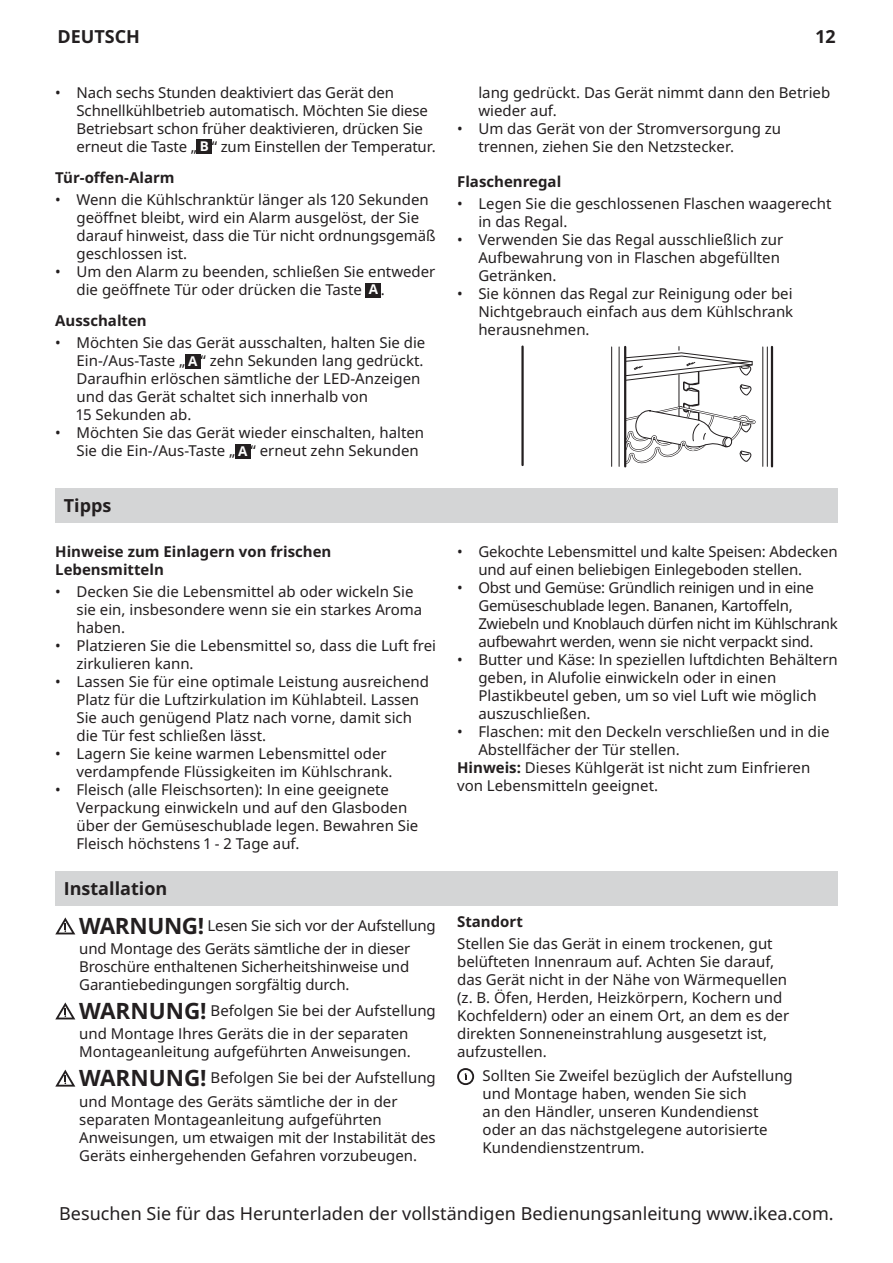
<style>
.page{position:relative;width:893px;height:1263px;background:#fff}
.page>*{position:absolute;margin:0;border:0;box-sizing:border-box;transform-origin:0 0}
.t1{font:18px "Noto IKEA Latin";color:#231f20}
.t2{font:700 18px "Noto IKEA Latin";color:#231f20}
.body_10pt{font:15px/18px "Noto IKEA Latin";color:#231f20}
.body_10pt-2{font:15px/18px "Noto IKEA Latin";letter-spacing:-.02em;color:#231f20}
.t3{font:700 15px/18px "Noto IKEA Latin";color:#231f20}
.body_10pt-3{font:700 13.5px "Noto IKEA Latin";color:#fff}
.s1{font-weight:700;font-size:22.5px}
.s2{font-weight:700}
</style>
<div class="page">
<div style="left:197px;top:140px;width:15px;height:14px;background:#231f20"></div>
<div style="left:366px;top:283px;width:15px;height:14px;background:#231f20"></div>
<div style="left:185px;top:354px;width:15px;height:14px;background:#231f20"></div>
<div style="left:235px;top:444px;width:15px;height:14px;background:#231f20"></div>
<hr style="left:611px;top:347px;width:1px;height:119px;background:#231f20">
<svg style="left:618px;top:347px;width:1px;height:119px"></svg>
<svg style="left:619px;top:345px;width:137px;height:123px"></svg>
<hr style="left:771px;top:347px;width:2px;height:119px;background:#231f20">
<hr style="left:767px;top:347px;width:1px;height:119px;background:#231f20">
<hr style="left:762px;top:347px;width:1px;height:119px;background:#231f20">
<hr style="left:521px;top:347px;width:3px;height:118px;background:#231f20">
<div style="left:55px;top:488px;width:783px;height:35px;background:#d4d5d6"></div>
<div style="left:55px;top:871px;width:783px;height:34px;background:#d4d5d6"></div>
<svg style="left:55px;top:917px;width:20px;height:17px"></svg>
<svg style="left:55px;top:1002px;width:20px;height:17px"></svg>
<svg style="left:55px;top:1069px;width:20px;height:17px"></svg>
<svg style="left:457px;top:1068px;width:17px;height:17px"></svg>
<p class="t2" style="left:57px;top:24px;width:84px">DEUTSCH</p>
<p class="t2" style="left:816px;top:24px;width:21px">12</p>
<p class="body_10pt" style="left:77px;top:83px;width:353px;text-indent:-21px">• Nach sechs Stunden deaktiviert das Gerät den Schnellkühlbetrieb automatisch. Möchten Sie diese Betriebsart schon früher deaktivieren, drücken Sie erneut die Taste „</p>
<p class="body_10pt-3" style="left:200px;top:137px;width:11px">B</p>
<p class="body_10pt" style="left:212px;top:137px;width:226px">“ zum Einstellen der Temperatur.</p>
<h2 class="t3" style="left:55px;top:168px;width:121px">Tür-offen-Alarm</h2>
<p class="body_10pt" style="left:77px;top:190px;width:360px;text-indent:-21px">• Wenn die Kühlschranktür länger als 120 Sekunden geöffnet bleibt, wird ein Alarm ausgelöst, der Sie darauf hinweist, dass die Tür nicht ordnungsgemäß geschlossen ist.</p>
<p class="body_10pt" style="left:77px;top:262px;width:360px;text-indent:-21px">• Um den Alarm zu beenden, schließen Sie entweder die geöffnete Tür oder drücken die Taste</p>
<p class="body_10pt-3" style="left:369px;top:280px;width:11px">A</p>
<p class="body_10pt" style="left:381px;top:280px;width:6px">.</p>
<h2 class="t3" style="left:55px;top:311px;width:93px">Ausschalten</h2>
<p class="body_10pt" style="left:77px;top:333px;width:350px;text-indent:-21px">• Möchten Sie das Gerät ausschalten, halten Sie die<br>Ein-/Aus-Taste „</p>
<p class="body_10pt" style="left:77px;top:351px;width:348px;text-indent:124px">“ zehn Sekunden lang gedrückt.<br>Daraufhin erlöschen sämtliche der LED-Anzeigen und das Gerät schaltet sich innerhalb von<br>15 Sekunden ab.</p>
<p class="body_10pt" style="left:77px;top:423px;width:349px;text-indent:-21px">• Möchten Sie das Gerät wieder einschalten, halten<br>Sie die Ein-/Aus-Taste „</p>
<p class="body_10pt-3" style="left:188px;top:351px;width:11px">A</p>
<p class="body_10pt-3" style="left:238px;top:441px;width:11px">A</p>
<p class="body_10pt" style="left:250px;top:441px;width:170px">“ erneut zehn Sekunden</p>
<h1 class="t2" style="left:64px;top:493px;width:49px">Tipps</h1>
<h2 class="t3" style="left:55px;top:542px;width:278px">Hinweise zum Einlagern von frischen<br>Lebensmitteln</h2>
<p class="body_10pt" style="left:77px;top:582px;width:347px;text-indent:-21px">• Decken Sie die Lebensmittel ab oder wickeln Sie sie ein, insbesondere wenn sie ein starkes Aroma haben.</p>
<p class="body_10pt" style="left:77px;top:636px;width:361px;text-indent:-21px">• Platzieren Sie die Lebensmittel so, dass die Luft frei zirkulieren kann.</p>
<p class="body_10pt" style="left:77px;top:672px;width:354px;text-indent:-21px">• Lassen Sie für eine optimale Leistung ausreichend Platz für die Luftzirkulation im Kühlabteil. Lassen Sie auch genügend Platz nach vorne, damit sich die Tür fest schließen lässt.</p>
<p class="body_10pt" style="left:77px;top:744px;width:317px;text-indent:-21px">• Lagern Sie keine warmen Lebensmittel oder verdampfende Flüssigkeiten im Kühlschrank.</p>
<p class="body_10pt" style="left:77px;top:780px;width:343px;text-indent:-21px">• Fleisch (alle Fleischsorten): In eine geeignete Verpackung einwickeln und auf den Glasboden über der Gemüseschublade legen. Bewahren Sie Fleisch höchstens 1 - 2 Tage auf.</p>
<h1 class="t2" style="left:64px;top:876px;width:105px">Installation</h1>
<p class="body_10pt" style="left:79px;top:913px;width:358px;line-height:23.2px"><span class="s1">WARNUNG!</span> Lesen Sie sich vor der Aufstellung und Montage des Geräts sämtliche der in dieser</p>
<p class="body_10pt" style="left:79px;top:957px;width:332px">Broschüre enthaltenen Sicherheitshinweise und<br>Garantiebedingungen sorgfältig durch.</p>
<p class="body_10pt" style="left:79px;top:998px;width:358px;line-height:23.2px"><span class="s1">WARNUNG!</span> Befolgen Sie bei der Aufstellung und Montage Ihres Geräts die in der separaten</p>
<p class="body_10pt" style="left:79px;top:1042px;width:333px">Montageanleitung aufgeführten Anweisungen.</p>
<p class="body_10pt" style="left:79px;top:1066px;width:358px;line-height:23.2px"><span class="s1">WARNUNG!</span> Befolgen Sie bei der Aufstellung und Montage des Geräts sämtliche der in der</p>
<p class="body_10pt" style="left:79px;top:1110px;width:358px">separaten Montageanleitung aufgeführten<br>Anweisungen, um etwaigen mit der Instabilität des<br>Geräts einhergehenden Gefahren vorzubeugen.</p>
<p class="body_10pt" style="left:478px;top:83px;width:353px">lang gedrückt. Das Gerät nimmt dann den Betrieb wieder auf.</p>
<p class="body_10pt" style="left:478px;top:119px;width:304px;text-indent:-21px">• Um das Gerät von der Stromversorgung zu trennen, ziehen Sie den Netzstecker.</p>
<h2 class="t3" style="left:457px;top:172px;width:106px">Flaschenregal</h2>
<p class="body_10pt" style="left:478px;top:194px;width:355px;text-indent:-21px">• Legen Sie die geschlossenen Flaschen waagerecht in das Regal.</p>
<p class="body_10pt" style="left:478px;top:230px;width:306px;text-indent:-21px">• Verwenden Sie das Regal ausschließlich zur<br>Aufbewahrung von in Flaschen abgefüllten<br>Getränken.</p>
<p class="body_10pt" style="left:478px;top:284px;width:316px;text-align:justify;text-indent:-21px">• Sie können das Regal zur Reinigung oder bei Nichtgebrauch einfach aus dem Kühlschrank herausnehmen.</p>
<p class="body_10pt" style="left:478px;top:542px;width:361px;text-indent:-21px">• Gekochte Lebensmittel und kalte Speisen: Abdecken und auf einen beliebigen Einlegeboden stellen.</p>
<p class="body_10pt-2" style="left:478px;top:578px;width:361px;text-indent:-21px">• Obst und Gemüse: Gründlich reinigen und in eine Gemüseschublade legen. Bananen, Kartoffeln, Zwiebeln und Knoblauch dürfen nicht im Kühlschrank aufbewahrt werden, wenn sie nicht verpackt sind.</p>
<p class="body_10pt" style="left:478px;top:650px;width:361px;text-indent:-21px">• Butter und Käse: In speziellen luftdichten Behältern geben, in Alufolie einwickeln oder in einen Plastikbeutel geben, um so viel Luft wie möglich auszuschließen.</p>
<p class="body_10pt" style="left:478px;top:722px;width:353px;text-indent:-21px">• Flaschen: mit den Deckeln verschließen und in die<br>Abstellfächer der Tür stellen.</p>
<p class="body_10pt" style="left:457px;top:758px;width:355px"><span class="s2">Hinweis:</span> Dieses Kühlgerät ist nicht zum Einfrieren von Lebensmitteln geeignet.</p>
<h2 class="t3" style="left:457px;top:912px;width:67px">Standort</h2>
<p class="body_10pt" style="left:457px;top:934px;width:334px">Stellen Sie das Gerät in einem trockenen, gut belüfteten Innenraum auf. Achten Sie darauf, das Gerät nicht in der Nähe von Wärmequellen (z. B. Öfen, Herden, Heizkörpern, Kochern und Kochfeldern) oder an einem Ort, an dem es der direkten Sonneneinstrahlung ausgesetzt ist, aufzustellen.</p>
<p class="body_10pt" style="left:483px;top:1066px;width:312px">Sollten Sie Zweifel bezüglich der Aufstellung und Montage haben, wenden Sie sich<br>an den Händler, unseren Kundendienst oder an das nächstgelegene autorisierte Kundendienstzentrum.</p>
<p class="t1" style="left:59px;top:1201px;width:776px">Besuchen Sie für das Herunterladen der vollständigen Bedienungsanleitung www.ikea.com.</p>
</div>
